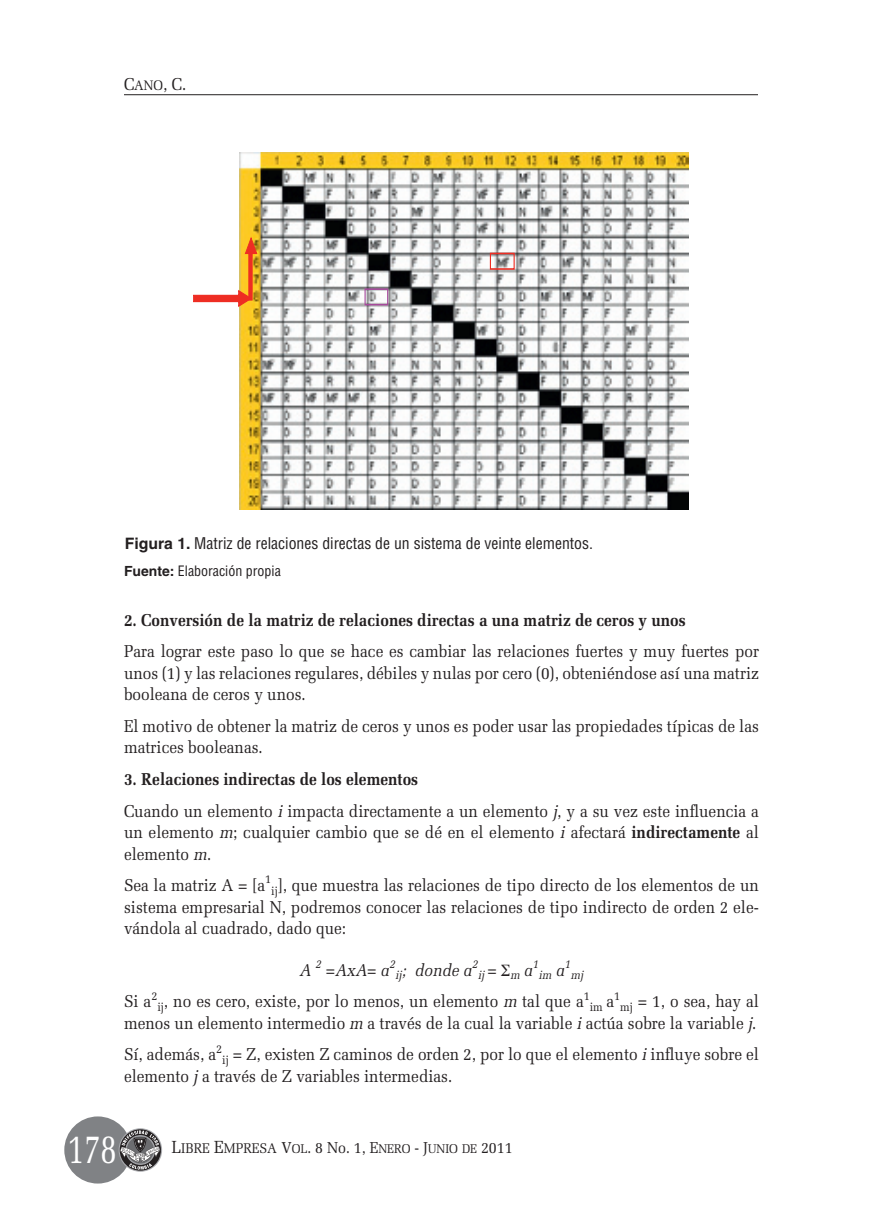
<style>
.page{position:relative;width:883px;height:1231px;background:#fff}
.page>*{position:absolute;margin:0;border:0;box-sizing:border-box;transform-origin:0 0}
.t1{font:42px "Melior";color:#fff;scale:.7 1}
.t2{font:17.15px/21.5px "Melior";color:#231f20;scale:.9 1}
.t3{font:700 17.15px "Melior";color:#231f20;scale:.9 1}
.t4{font:italic 17.15px "Melior";color:#231f20;scale:.9 1}
.t5{font:17.15px "Melior SC800";color:#231f20;scale:.9 1}
.t6{font:condensed 15.75px "Helvetica";color:#231f20}
.t7{font:15.75px "Melior SC800";color:#231f20;scale:.9 1}
.t8{font:condensed 14px "Helvetica";color:#231f20}
.t9{font:italic 12.08px "Melior";color:#231f20;scale:.9 1}
.t10{font:12.08px "Melior";color:#231f20;scale:.9 1}
.s1{font-size:13.65px}
.s2{font-weight:700;font-stretch:normal}
.s3{font-weight:700}
.s4{font-style:italic}
.s5{font-size:17.5px}
.s6{font-size:14px}
.s7{font-size:12.6px}
.s8{font-family:"Melior"}
</style>
<div class="page">
<hr style="left:124px;top:94px;width:634px;height:1px;background:#231f20">
<div style="left:64px;top:1116px;width:67px;height:67px;background:#808285;border-radius:50%"></div>
<svg style="left:119px;top:1128px;width:43px;height:43px"></svg>
<img style="left:240px;top:153px;width:448px;height:356px">
<svg style="left:193px;top:237px;width:65px;height:70px"></svg>
<div style="left:490px;top:253px;width:25px;height:16px;border:1px solid #ee2d23"></div>
<div style="left:364px;top:288px;width:24px;height:17px;border:1px solid #a64a9c"></div>
<p class="t5" style="left:124px;top:73px;width:71px">C<span class="s1">ANO</span>, C.</p>
<p class="t6" style="left:125px;top:533px;width:470px"><span class="s2">Figura 1.</span> Matriz de relaciones directas de un sistema de veinte elementos.</p>
<p class="t8" style="left:124px;top:562px;width:158px"><span class="s2">Fuente:</span> Elaboración propia</p>
<p class="t3" style="left:124px;top:609px;width:626px">2. Conversión de la matriz de relaciones directas a una matriz de ceros y unos</p>
<p class="t2" style="left:124px;top:640px;width:707px;text-align:justify">Para lograr este paso lo que se hace es cambiar las relaciones fuertes y muy fuertes por unos (1) y las relaciones regulares, débiles y nulas por cero (0), obteniéndose así una matriz booleana de ceros y unos.</p>
<p class="t2" style="left:124px;top:715px;width:707px">El motivo de obtener la matriz de ceros y unos es poder usar las propiedades típicas de las matrices booleanas.</p>
<p class="t2" style="left:124px;top:763px;width:707px;line-height:31.5px"><span class="s3">3. Relaciones indirectas de los elementos<br></span>Cuando un elemento <span class="s4">i</span> impacta directamente a un elemento <span class="s4">j</span>, y a su vez este influencia a</p>
<p class="t2" style="left:124px;top:821px;width:707px">un elemento <span class="s4">m</span>; cualquier cambio que se dé en el elemento <span class="s4">i</span> afectará <span class="s3">indirectamente</span> al elemento <span class="s4">m</span>.</p>
<p class="t2" style="left:124px;top:874px;width:707px;text-align:justify">Sea la matriz A = [a<sup>1</sup><sub>ij</sub>], que muestra las relaciones de tipo directo de los elementos de un sistema empresarial N, podremos conocer las relaciones de tipo indirecto de orden 2 ele&shy;vándola al cuadrado, dado que:</p>
<p class="t4" style="left:300px;top:959px;width:193px">A <sup>2</sup> =AxA= a <sub>ij</sub>; donde a</p>
<p class="t9" style="left:389px;top:956px;width:8px">2</p>
<p class="t9" style="left:472px;top:956px;width:8px">2</p>
<p class="t9" style="left:533px;top:956px;width:8px">1</p>
<p class="t9" style="left:565px;top:956px;width:8px">1</p>
<p class="t9" style="left:478px;top:967px;width:62px">ij <sup>=</sup> m <sup>a</sup></p>
<p class="t9" style="left:539px;top:967px;width:30px">im <sup>a</sup></p>
<p class="t9" style="left:571px;top:967px;width:16px">mj</p>
<p class="t2" style="left:124px;top:990px;width:519px">Si a<sup>2</sup><sub>ij</sub>, no es cero, existe, por lo menos, un elemento <span class="s4">m</span> tal que a<sup>1</sup></p>
<p class="t10" style="left:590px;top:999px;width:35px">im <sup>a</sup>1</p>
<p class="t2" style="left:124px;top:990px;width:707px;text-align:right"><sub>mj</sub> = 1, o sea, hay al<br>menos un elemento intermedio <span class="s4">m</span> a través de la cual la variable <span class="s4">i</span> actúa sobre la variable <span class="s4">j</span>.</p>
<p class="t2" style="left:124px;top:1043px;width:707px">Sí, además, a<sup>2</sup><sub>ij</sub> = Z, existen Z caminos de orden 2, por lo que el elemento <span class="s4">i</span> influye sobre el elemento <span class="s4">j</span> a través de Z variables intermedias.</p>
<h1 class="t1" style="left:68px;top:1123px;width:72px">178</h1>
<p class="t7" style="left:172px;top:1138px;width:380px"><span class="s5">L</span><span class="s6">IBRE</span> <span class="s5">E</span><span class="s6">MPRESA</span> V<span class="s7">OL</span>. 8 N<span class="s8">o</span>. 1, E<span class="s7">NERO</span> - J<span class="s7">UNIO DE</span> 2011</p>
</div>
